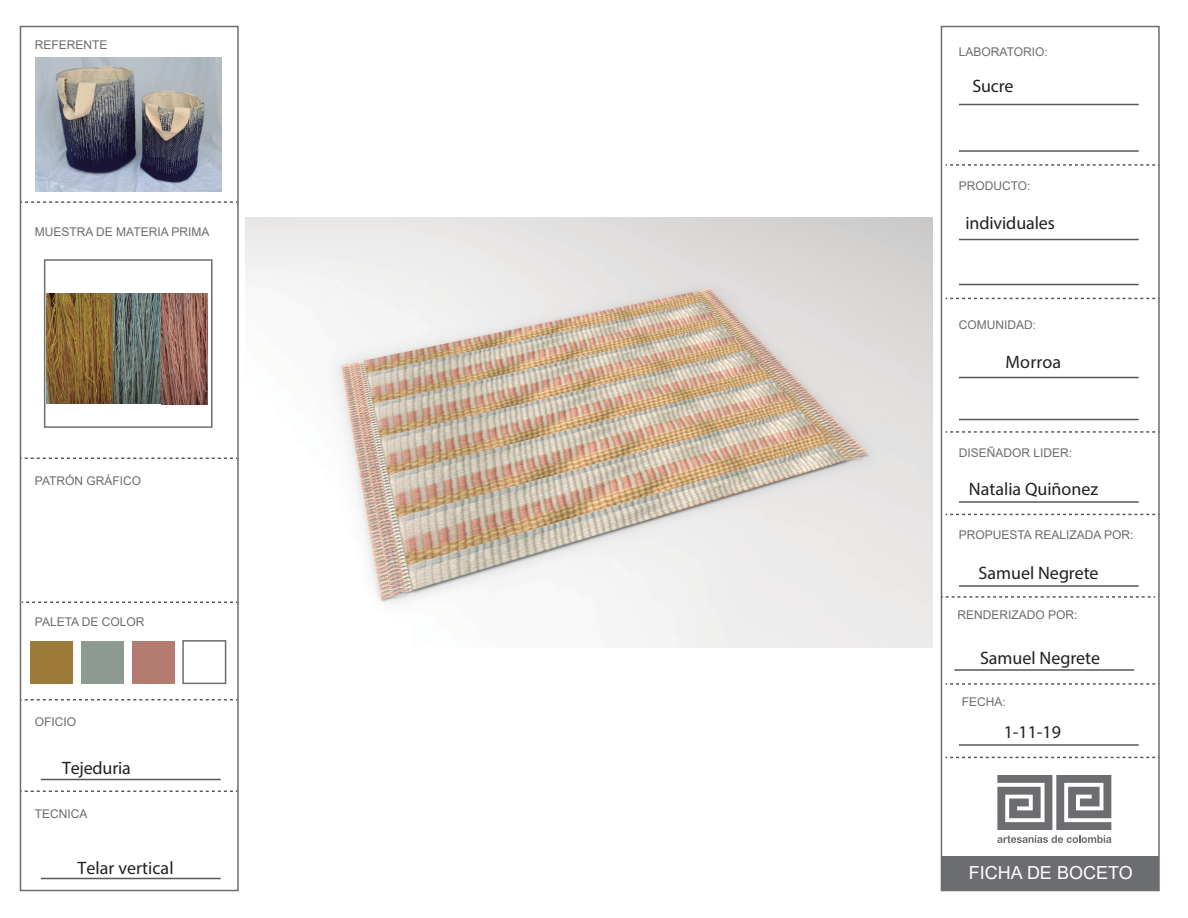
<style>
.page{position:relative;width:1188px;height:918px;background:#fff}
.page>*{position:absolute;margin:0;border:0;box-sizing:border-box;transform-origin:0 0}
.t1{font:18px "Myriad Pro";color:#231f20}
.t2{font:18px "Arial";color:#fff}
.t3{font:12px "Arial";color:#6c6d70}
</style>
<div class="page">
<svg style="left:997px;top:775px;width:114px;height:68px"></svg>
<div style="left:943px;top:856px;width:216px;height:34px;background:#6c6d70"></div>
<svg style="left:25px;top:201px;width:208px;height:2px"></svg>
<svg style="left:946px;top:164px;width:210px;height:2px"></svg>
<hr style="left:959px;top:104px;width:180px;height:1px;background:#57585a">
<hr style="left:959px;top:150px;width:180px;height:2px;background:#57585a">
<svg style="left:946px;top:298px;width:210px;height:1px"></svg>
<hr style="left:959px;top:239px;width:180px;height:1px;background:#57585a">
<hr style="left:959px;top:284px;width:180px;height:1px;background:#57585a">
<svg style="left:946px;top:431px;width:210px;height:2px"></svg>
<hr style="left:959px;top:377px;width:180px;height:1px;background:#57585a">
<hr style="left:959px;top:419px;width:180px;height:1px;background:#57585a">
<hr style="left:41px;top:779px;width:180px;height:1px;background:#57585a">
<hr style="left:41px;top:878px;width:180px;height:1px;background:#57585a">
<svg style="left:946px;top:514px;width:210px;height:1px"></svg>
<hr style="left:959px;top:501px;width:180px;height:2px;background:#57585a">
<svg style="left:946px;top:683px;width:210px;height:2px"></svg>
<hr style="left:959px;top:585px;width:180px;height:2px;background:#57585a">
<svg style="left:946px;top:757px;width:210px;height:1px"></svg>
<hr style="left:959px;top:744px;width:180px;height:2px;background:#57585a">
<div style="left:30px;top:641px;width:43px;height:42px;background:#9c7b39"></div>
<div style="left:81px;top:641px;width:43px;height:42px;background:#8d9a92"></div>
<div style="left:132px;top:641px;width:43px;height:42px;background:#b47c71"></div>
<div style="left:182px;top:640px;width:44px;height:44px;border:2px solid #6c6d70"></div>
<svg style="left:24px;top:458px;width:212px;height:1px"></svg>
<svg style="left:23px;top:602px;width:213px;height:1px"></svg>
<svg style="left:24px;top:699px;width:212px;height:2px"></svg>
<svg style="left:24px;top:791px;width:212px;height:1px"></svg>
<div style="left:20px;top:26px;width:219px;height:865px;border:2px solid #6c6d70"></div>
<div style="left:941px;top:26px;width:219px;height:865px;border:2px solid #6c6d70"></div>
<div style="left:44px;top:259px;width:169px;height:169px;border:2px solid #6c6d70"></div>
<svg style="left:941px;top:596px;width:214px;height:2px"></svg>
<hr style="left:954px;top:669px;width:180px;height:2px;background:#57585a">
<img style="left:36px;top:58px;width:186px;height:133px">
<img style="left:112px;top:293px;width:49px;height:111px">
<img style="left:47px;top:293px;width:65px;height:111px">
<img style="left:161px;top:293px;width:47px;height:111px">
<img style="left:245px;top:217px;width:688px;height:430px">
<p class="t3" style="left:35px;top:36px;width:74px">REFERENTE</p>
<p class="t3" style="left:35px;top:224px;width:176px">MUESTRA DE MATERIA PRIMA</p>
<p class="t3" style="left:35px;top:472px;width:108px">PATRÓN GRÁFICO</p>
<p class="t3" style="left:35px;top:613px;width:111px">PALETA DE COLOR</p>
<p class="t3" style="left:35px;top:714px;width:43px">OFICIO</p>
<h1 class="t1" style="left:62px;top:757px;width:70px">Tejeduria</h1>
<p class="t3" style="left:35px;top:805px;width:54px">TECNICA</p>
<h1 class="t1" style="left:77px;top:857px;width:98px">Telar vertical</h1>
<p class="t3" style="left:959px;top:44px;width:90px">LABORATORIO:</p>
<h1 class="t1" style="left:972px;top:75px;width:43px">Sucre</h1>
<p class="t3" style="left:959px;top:177px;width:73px">PRODUCTO:</p>
<h1 class="t1" style="left:966px;top:212px;width:91px">individuales</h1>
<p class="t3" style="left:959px;top:317px;width:79px">COMUNIDAD:</p>
<h1 class="t1" style="left:1006px;top:351px;width:57px">Morroa</h1>
<p class="t3" style="left:959px;top:444px;width:115px">DISEÑADOR LIDER:</p>
<h1 class="t1" style="left:969px;top:478px;width:131px">Natalia Quiñonez</h1>
<p class="t3" style="left:959px;top:527px;width:176px">PROPUESTA REALIZADA POR:</p>
<h1 class="t1" style="left:979px;top:562px;width:122px">Samuel Negrete</h1>
<p class="t3" style="left:957px;top:606px;width:122px">RENDERIZADO POR:</p>
<h1 class="t1" style="left:980px;top:647px;width:122px">Samuel Negrete</h1>
<p class="t3" style="left:962px;top:693px;width:46px">FECHA:</p>
<h1 class="t1" style="left:1004px;top:721px;width:59px">1-11-19</h1>
<h1 class="t2" style="left:969px;top:860px;width:165px">FICHA DE BOCETO</h1>
</div>
